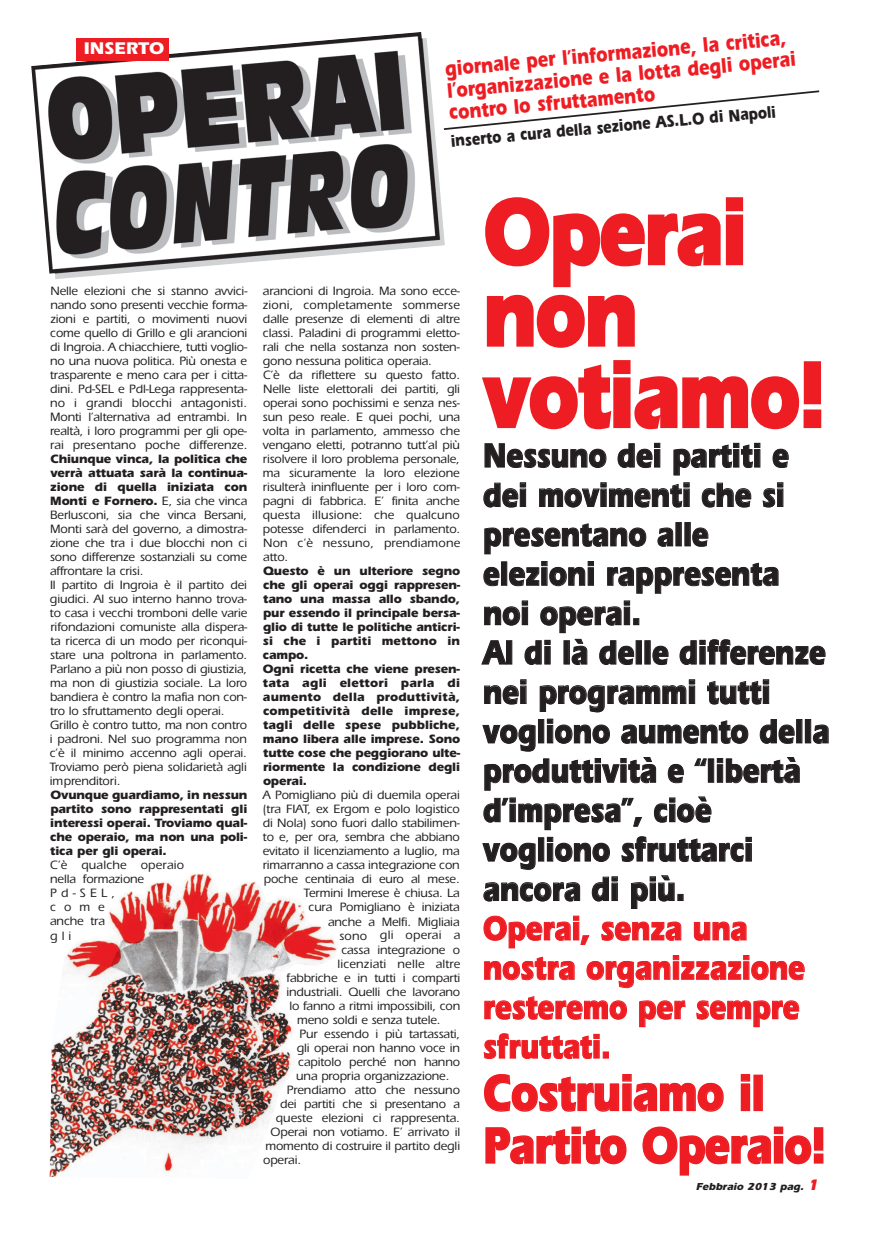
<style>
.page{position:relative;width:869px;height:1241px;background:#fff}
.page>*{position:absolute;margin:0;border:0;box-sizing:border-box;transform-origin:0 0}
.t1{font:700 96.25px/81.4px "Itc Eras";letter-spacing:-.015em;color:#ee1d23;scale:.8 1}
.t2{font:700 52.5px/52.5px "Itc Eras";letter-spacing:-.015em;color:#ee1d23;scale:.8 1}
.t3{font:700 35px/39.4px "Itc Eras";color:#231f20;scale:.8 1}
.t4{font:700 35px/39.4px "Itc Eras";color:#ee1d23;scale:.8 1}
.t5{font:700 21.88px/22px "Itc Eras";color:#ee1d23;scale:.8 1}
.t6{font:700 17.5px "Itc Eras";color:#231f20;scale:.8 1}
.t7{font:700 17.5px "Itc Eras";color:#fff}
.t8{font:500 12.51px/14px "Itc Eras";letter-spacing:-.01em;color:#231f20}
.t9{font:700 12.51px/14px "Itc Eras";letter-spacing:-.015em;color:#231f20;text-align:justify}
.t10{font:500 12.51px/14px "Itc Eras";letter-spacing:.01em;color:#231f20}
.t11{font:italic 700 10.5px "Itc Eras";color:#231f20}
.s1{font-weight:700}
.s2{font-size:15.75px;color:#ee1d23}
</style>
<div class="page">
<img style="left:50px;top:873px;width:287px;height:304px">
<img style="left:31px;top:32px;width:413px;height:247px">
<svg style="left:442px;top:89px;width:378px;height:42px"></svg>
<div style="left:77px;top:38px;width:92px;height:23px;background:#ee1d23"></div>
<svg style="left:485px;top:197px;width:259px;height:151px"></svg>
<svg style="left:482px;top:360px;width:340px;height:70px"></svg>
<svg style="left:483px;top:442px;width:305px;height:66px"></svg>
<svg style="left:484px;top:523px;width:162px;height:31px"></svg>
<svg style="left:657px;top:527px;width:16px;height:20px"></svg>
<svg style="left:692px;top:527px;width:16px;height:20px"></svg>
<svg style="left:483px;top:566px;width:16px;height:20px"></svg>
<div style="left:500px;top:561px;width:7px;height:24px;border:1px solid #231f20"></div>
<svg style="left:509px;top:561px;width:85px;height:25px"></svg>
<svg style="left:607px;top:562px;width:171px;height:32px"></svg>
<div style="left:633px;top:618px;width:6px;height:7px;border:1px solid #231f20"></div>
<svg style="left:481px;top:600px;width:153px;height:65px"></svg>
<svg style="left:652px;top:645px;width:16px;height:20px"></svg>
<svg style="left:679px;top:639px;width:146px;height:26px"></svg>
<svg style="left:484px;top:679px;width:42px;height:25px"></svg>
<svg style="left:539px;top:679px;width:156px;height:33px"></svg>
<svg style="left:707px;top:679px;width:62px;height:25px"></svg>
<div style="left:804px;top:719px;width:6px;height:24px;border:1px solid #231f20"></div>
<svg style="left:813px;top:724px;width:15px;height:20px"></svg>
<svg style="left:482px;top:718px;width:317px;height:191px"></svg>
<svg style="left:483px;top:915px;width:107px;height:33px"></svg>
<svg style="left:601px;top:921px;width:80px;height:20px"></svg>
<svg style="left:693px;top:921px;width:53px;height:20px"></svg>
<svg style="left:484px;top:956px;width:91px;height:24px"></svg>
<svg style="left:586px;top:955px;width:218px;height:33px"></svg>
<svg style="left:484px;top:996px;width:143px;height:23px"></svg>
<svg style="left:639px;top:1000px;width:46px;height:27px"></svg>
<svg style="left:696px;top:1000px;width:103px;height:27px"></svg>
<svg style="left:483px;top:1033px;width:117px;height:26px"></svg>
<div style="left:602px;top:1051px;width:6px;height:7px;border:1px solid #ee1d23"></div>
<svg style="left:484px;top:1074px;width:240px;height:38px"></svg>
<svg style="left:740px;top:1074px;width:10px;height:37px"></svg>
<div style="left:753px;top:1074px;width:9px;height:36px;border:1px solid #ee1d23"></div>
<svg style="left:485px;top:1126px;width:142px;height:38px"></svg>
<svg style="left:642px;top:1126px;width:181px;height:50px"></svg>
<h3 class="t7" style="left:84px;top:42px;width:82px">INSERTO</h3>
<h3 class="t5" style="left:444px;top:59px;width:439px;rotate:-5deg">giornale per l’informazione, la critica, l’organizzazione e la lotta degli operai contro lo sfruttamento</h3>
<h3 class="t6" style="left:450px;top:134px;width:409px;rotate:-5deg">inserto a cura della sezione AS.L.O di Napoli</h3>
<p class="t8" style="left:50px;top:285px;width:199px;text-align:justify">Nelle elezioni che si stanno avvici&shy;nando sono presenti vecchie forma&shy;zioni e partiti, o movimenti nuovi come quello di Grillo e gli arancioni di Ingroia. A chiacchiere, tutti voglio&shy;no una nuova politica. Più onesta e trasparente e meno cara per i citta&shy;dini. Pd-SEL e Pdl-Lega rappresenta&shy;no i grandi blocchi antagonisti.<br>Monti l’alternativa ad entrambi. In realtà, i loro programmi per gli ope&shy;rai presentano poche differenze.</p>
<p class="t8" style="left:50px;top:453px;width:199px"><span class="s1">Chiunque vinca, la politica che verrà attuata sarà la continua&shy;zione di quella iniziata con Monti e Fornero.</span> E, sia che vinca Berlusconi, sia che vinca Bersani, Monti sarà del governo, a dimostra&shy;zione che tra i due blocchi non ci sono differenze sostanziali su come affrontare la crisi.<br>Il partito di Ingroia è il partito dei giudici. Al suo interno hanno trova&shy;to casa i vecchi tromboni delle varie rifondazioni comuniste alla dispera&shy;ta ricerca di un modo per riconqui&shy;stare una poltrona in parlamento.<br>Parlano a più non posso di giustizia, ma non di giustizia sociale. La loro bandiera è contro la mafia non con&shy;tro lo sfruttamento degli operai.<br>Grillo è contro tutto, ma non contro i padroni. Nel suo programma non c’è il minimo accenno agli operai.<br>Troviamo però piena solidarietà agli imprenditori.</p>
<p class="t9" style="left:50px;top:789px;width:199px">Ovunque guardiamo, in nessun partito sono rappresentati gli interessi operai. Troviamo qual&shy;che operaio, ma non una poli&shy;tica per gli operai.</p>
<p class="t10" style="left:50px;top:859px;width:135px">C’è qualche operaio nella formazione<br>Pd-SEL,<br>come<br>anche tra<br>gli</p>
<p class="t8" style="left:262px;top:285px;width:199px">arancioni di Ingroia. Ma sono ecce&shy;zioni, completamente sommerse dalle presenze di elementi di altre classi. Paladini di programmi eletto&shy;rali che nella sostanza non sosten&shy;gono nessuna politica operaia.<br>C’è da riflettere su questo fatto.<br>Nelle liste elettorali dei partiti, gli operai sono pochissimi e senza nes&shy;sun peso reale. E quei pochi, una volta in parlamento, ammesso che vengano eletti, potranno tutt’al più risolvere il loro problema personale, ma sicuramente la loro elezione risulterà ininfluente per i loro com&shy;pagni di fabbrica. E’ finita anche questa illusione: che qualcuno potesse difenderci in parlamento.<br>Non c’è nessuno, prendiamone atto.</p>
<p class="t9" style="left:263px;top:565px;width:199px;text-align:left">Questo è un ulteriore segno che gli operai oggi rappresen&shy;tano una massa allo sbando, pur essendo il principale bersa&shy;glio di tutte le politiche anticri&shy;si che i partiti mettono in campo.<br>Ogni ricetta che viene presen&shy;tata agli elettori parla di aumento della produttività, competitività delle imprese, tagli delle spese pubbliche, mano libera alle imprese. Sono tutte cose che peggiorano ulte&shy;riormente la condizione degli operai.</p>
<p class="t8" style="left:263px;top:789px;width:198px">A Pomigliano più di duemila operai</p>
<p class="t8" style="left:263px;top:803px;width:198px">(tra FIAT, ex Ergom e polo logistico</p>
<p class="t8" style="left:263px;top:817px;width:198px">di Nola) sono fuori dallo stabilimen-</p>
<p class="t8" style="left:263px;top:831px;width:198px">to e, per ora, sembra che abbiano</p>
<p class="t8" style="left:263px;top:845px;width:198px">evitato il licenziamento a luglio, ma</p>
<p class="t8" style="left:262px;top:859px;width:198px">rimarranno a cassa integrazione con</p>
<p class="t8" style="left:263px;top:873px;width:197px">poche centinaia di euro al mese.</p>
<p class="t8" style="left:304px;top:887px;width:157px">Termini Imerese è chiusa. La</p>
<p class="t8" style="left:308px;top:901px;width:152px">cura Pomigliano è iniziata</p>
<p class="t8" style="left:328px;top:915px;width:133px">anche a Melfi. Migliaia</p>
<p class="t10" style="left:339px;top:929px;width:122px">sono gli operai a</p>
<p class="t8" style="left:341px;top:943px;width:120px">cassa integrazione o</p>
<p class="t10" style="left:337px;top:957px;width:124px">licenziati nelle altre</p>
<p class="t8" style="left:286px;top:971px;width:175px">fabbriche e in tutti i comparti</p>
<p class="t8" style="left:286px;top:985px;width:175px">industriali. Quelli che lavorano</p>
<p class="t8" style="left:289px;top:999px;width:172px">lo fanno a ritmi impossibili, con</p>
<p class="t8" style="left:297px;top:1013px;width:145px">meno soldi e senza tutele.</p>
<p class="t8" style="left:299px;top:1027px;width:162px">Pur essendo i più tartassati,</p>
<p class="t8" style="left:296px;top:1041px;width:165px">gli operai non hanno voce in</p>
<p class="t8" style="left:298px;top:1055px;width:163px">capitolo perché non hanno</p>
<p class="t8" style="left:296px;top:1069px;width:155px">una propria organizzazione.</p>
<p class="t8" style="left:287px;top:1083px;width:174px">Prendiamo atto che nessuno</p>
<p class="t8" style="left:280px;top:1097px;width:181px">dei partiti che si presentano a</p>
<p class="t8" style="left:276px;top:1111px;width:185px">queste elezioni ci rappresenta.</p>
<p class="t8" style="left:270px;top:1125px;width:191px">Operai non votiamo. E’ arrivato il</p>
<p class="t8" style="left:265px;top:1139px;width:196px">momento di costruire il partito degli</p>
<p class="t8" style="left:263px;top:1153px;width:39px">operai.</p>
<h1 class="t1" style="left:483px;top:201px;width:428px">Operai non votiamo!</h1>
<p class="t3" style="left:483px;top:439px;width:434px">Nessuno dei partiti e dei movimenti che si presentano alle<br>elezioni rappresenta noi operai.<br>Al di là delle differenze nei programmi tutti vogliono aumento della produttività e “libertà d’impresa”, cioè vogliono sfruttarci ancora di più.</p>
<h3 class="t4" style="left:483px;top:912px;width:403px">Operai, senza una nostra organizzazione resteremo per sempre sfruttati.</h3>
<h2 class="t2" style="left:483px;top:1071px;width:429px">Costruiamo il<br>Partito Operaio!</h2>
<p class="t11" style="left:695px;top:1182px;width:127px">Febbraio 2013 pag. <span class="s2">1</span></p>
</div>
